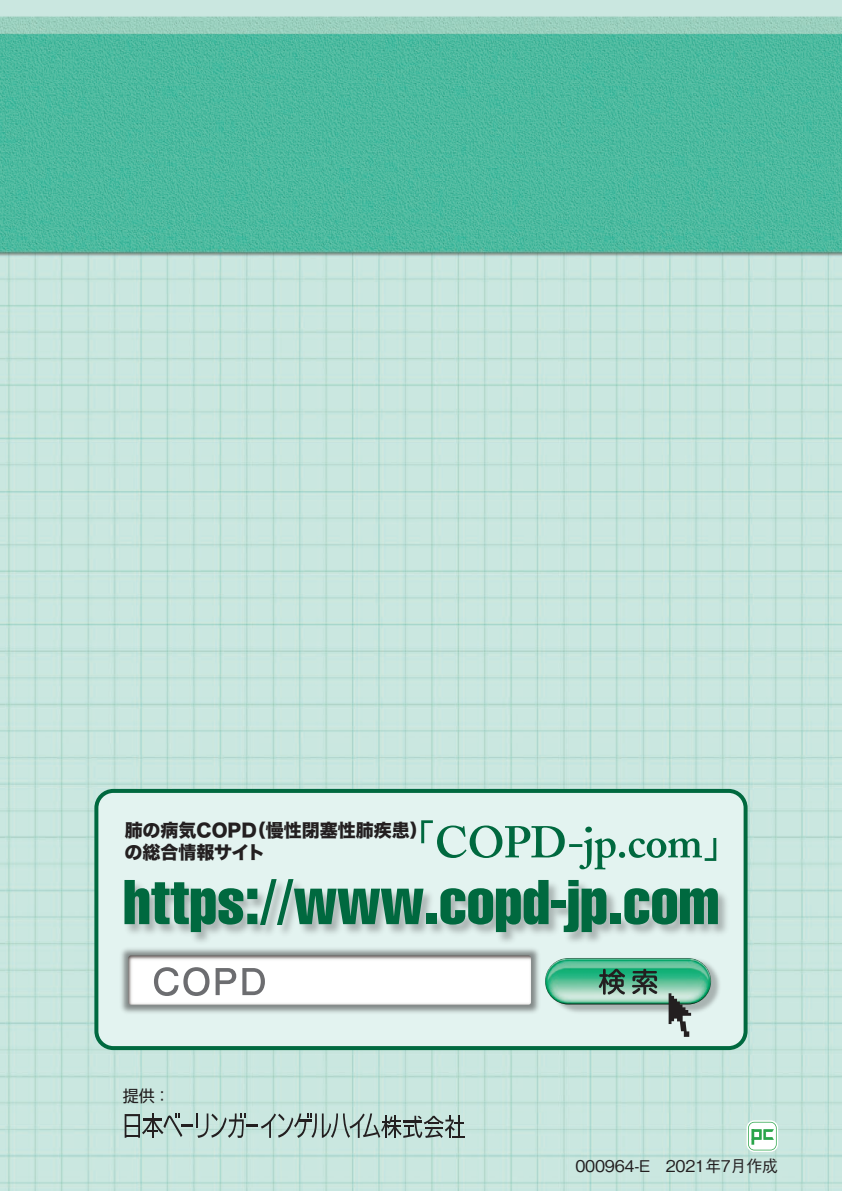
<style>
.page{position:relative;width:842px;height:1191px;background:#fff}
.page>*{position:absolute;margin:0;border:0;box-sizing:border-box;transform-origin:0 0}
.t1{font:extra-condensed 62px "Helvetica";color:#00693f;scale:1.05 1}
.t2{font:18px/22px "Hira Kaku Std W8";color:#231f20}
.t3{font:500 16.2px "Gothic BBB Upr";letter-spacing:-.015em;color:#231f20}
.t4{font:16px "Shin Go Pro";color:#231f20}
</style>
<div class="page">
<img style="left:0;top:0;width:842px;height:1190px">
<svg style="left:125px;top:1113px;width:340px;height:25px;background:#9eb4af"></svg>
<div style="left:96px;top:790px;width:650px;height:257px;background:#e3f3f0;border-radius:17px"></div>
<div style="left:94px;top:788px;width:654px;height:261px;border:4px solid #00693f;border-radius:17px"></div>
<img style="left:607px;top:888px;width:182px;height:193px">
<img style="left:545px;top:957px;width:166px;height:47px;border-radius:23px">
<img style="left:52px;top:879px;width:555px;height:202px">
<img style="left:128px;top:955px;width:403px;height:49px">
<svg style="left:154px;top:967px;width:56px;height:28px;background:#cacacc"></svg>
<svg style="left:216px;top:967px;width:20px;height:27px"></svg>
<svg style="left:242px;top:967px;width:23px;height:27px"></svg>
<svg style="left:599px;top:968px;width:26px;height:26px"></svg>
<svg style="left:632px;top:968px;width:25px;height:26px"></svg>
<svg style="left:669px;top:993px;width:22px;height:43px"></svg>
<svg style="left:421px;top:820px;width:295px;height:48px"></svg>
<img style="left:120px;top:868px;width:614px;height:85px">
<div style="left:746px;top:1120px;width:32px;height:31px;background:#fff;border-radius:8px"></div>
<svg style="left:748px;top:1121px;width:29px;height:29px"></svg>
<hr style="left:751px;top:1129px;width:3px;height:15px;background:#29a449">
<p class="t2" style="left:125px;top:819px;width:305px">肺の病気COPD（慢性閉塞性肺疾患）の総合情報サイト</p>
<h1 class="t1" style="left:123px;top:862px;width:569px">https://www.copd-jp.com</h1>
<p class="t4" style="left:123px;top:1082px;width:49px">提供 ：</p>
<p class="t3" style="left:575px;top:1152px;width:204px">000964-E　2021年7月作成</p>
</div>
